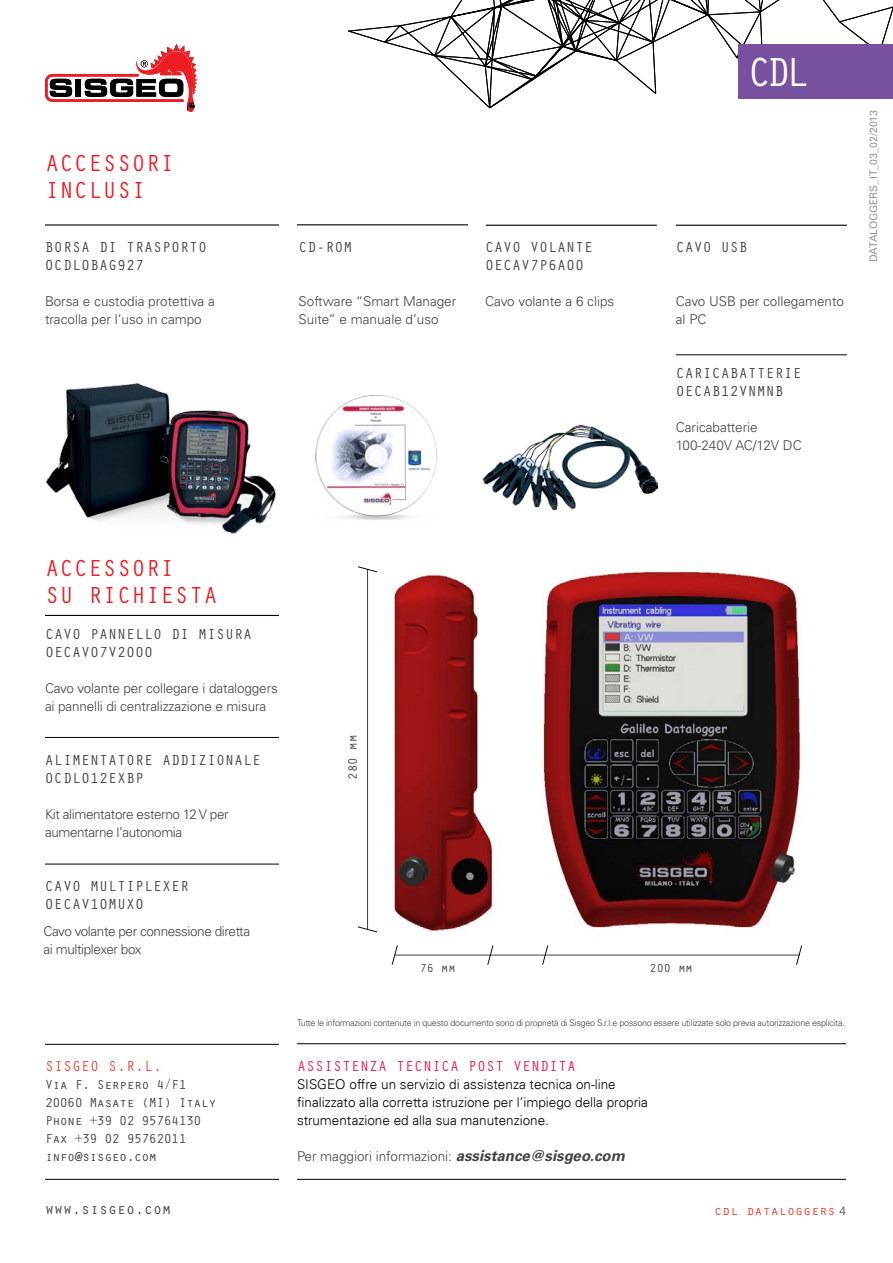
<style>
.page{position:relative;width:893px;height:1263px;background:#fff}
.page>*{position:absolute;margin:0;border:0;box-sizing:border-box;transform-origin:0 0}
.t1{font:42px "Orator Std";color:#fff}
.t2{font:24px/27px "Orator Std";color:#ed1d24;text-align:right}
.t3{font:15px/18px "Orator Std";color:#414042}
.t4{font:15px "Orator Std";color:#ed174e}
.t5{font:15px "Orator Std";color:#ef4130}
.t6{font:300 13.5px/18px "Univers LT Std";letter-spacing:-.01em;color:#414042}
.t7{font:300 13.5px/18px "Univers LT";color:#000}
.t8{font:300 13.5px/18px "Univers LT Std";letter-spacing:-.03em;color:#414042}
.t9{font:13.5px/18px "Orator Std";letter-spacing:-.05em;color:#414042}
.t10{font:13.5px "Orator Std";color:#ef4130}
.t11{font:12.6px "Orator Std";color:#414042}
.t12{font:12px "Orator Std";color:#414042}
.t13{font:10.5px "Univers LT Std";color:#939598}
.t14{font:300 9px "Univers LT Std";letter-spacing:-.03em;color:#414042}
.s1{font-weight:700;font-style:italic;font-size:15px}
.s2{font-family:"Univers LT Std";font-weight:300;font-size:12px;color:#414042}
</style>
<div class="page">
<hr style="left:297px;top:1043px;width:549px;height:1px;background:#000">
<hr style="left:297px;top:1179px;width:549px;height:1px;background:#000">
<hr style="left:45px;top:1179px;width:234px;height:1px;background:#000">
<hr style="left:45px;top:1044px;width:234px;height:1px;background:#000">
<svg style="left:348px;top:0;width:545px;height:108px"></svg>
<svg style="left:45px;top:45px;width:151px;height:67px"></svg>
<div style="left:738px;top:45px;width:155px;height:54px;background:#7851a1"></div>
<hr style="left:297px;top:224px;width:171px;height:1px;background:#000">
<hr style="left:45px;top:615px;width:234px;height:1px;background:#000">
<hr style="left:45px;top:737px;width:234px;height:1px;background:#000">
<hr style="left:45px;top:864px;width:234px;height:1px;background:#000">
<hr style="left:676px;top:225px;width:171px;height:1px;background:#000">
<hr style="left:45px;top:224px;width:234px;height:2px;background:#000">
<hr style="left:676px;top:354px;width:171px;height:1px;background:#000">
<img style="left:483px;top:426px;width:175px;height:84px">
<img style="left:45px;top:383px;width:231px;height:151px">
<img style="left:314px;top:395px;width:124px;height:125px">
<hr style="left:486px;top:225px;width:171px;height:1px;background:#000">
<img style="left:376px;top:572px;width:119px;height:361px">
<img style="left:543px;top:571px;width:258px;height:358px">
<hr style="left:395px;top:955px;width:405px;height:1px;background:#414042">
<svg style="left:392px;top:945px;width:6px;height:20px"></svg>
<svg style="left:796px;top:945px;width:6px;height:20px"></svg>
<svg style="left:542px;top:945px;width:6px;height:20px"></svg>
<svg style="left:487px;top:945px;width:6px;height:20px"></svg>
<hr style="left:367px;top:569px;width:1px;height:360px;background:#414042">
<svg style="left:357px;top:566px;width:21px;height:6px"></svg>
<svg style="left:357px;top:926px;width:21px;height:6px"></svg>
<h2 class="t2" style="left:45px;top:148px;width:15px">ACCE</h2>
<h2 class="t2" style="left:45px;top:148px;width:100px">SSORI<br>I NCLUSI</h2>
<p class="t3" style="left:45px;top:237px;width:9px">BOR</p>
<p class="t3" style="left:72px;top:237px;width:35px">SA DI</p>
<p class="t3" style="left:126px;top:237px;width:9px">TRA</p>
<p class="t3" style="left:153px;top:237px;width:19px">SPORTO</p>
<p class="t3" style="left:45px;top:255px;width:100px">0CDL0BAG927</p>
<p class="t6" style="left:45px;top:292px;width:171px">Borsa e custodia protettiva a tracolla per l’uso in campo</p>
<p class="t3" style="left:299px;top:237px;width:36px">CD-ROM</p>
<p class="t6" style="left:299px;top:292px;width:159px">Software “Smart Manager<br>Suite” e manuale d’uso</p>
<p class="t3" style="left:485px;top:237px;width:109px">CAVO VOLAN TE<br>0ECAV7P6A00</p>
<p class="t6" style="left:485px;top:292px;width:130px">Cavo volante a 6 clips</p>
<h1 class="t1" style="left:747px;top:42px;width:64px">CDL</h1>
<p class="t3" style="left:676px;top:237px;width:73px">CAVO US B</p>
<p class="t6" style="left:676px;top:292px;width:170px">Cavo USB per collegamento al PC</p>
<p class="t3" style="left:676px;top:363px;width:127px">CARICABATTERIE<br>0ECAB12VNMNB</p>
<p class="t6" style="left:676px;top:418px;width:127px">Caricabatterie<br>100-240V AC/12V DC</p>
<p class="t13" style="left:867px;top:262px;width:153px;rotate:-90deg">DATALOGGERS_IT_03_02/2013</p>
<h2 class="t2" style="left:45px;top:553px;width:131px;text-align:left">ACCESSORI<br>SU</h2>
<h2 class="t2" style="left:88px;top:580px;width:131px">RICHIESTA</h2>
<p class="t3" style="left:45px;top:624px;width:10px">CAVO</p>
<p class="t3" style="left:90px;top:624px;width:45px">PANNELLO</p>
<p class="t3" style="left:171px;top:624px;width:8px">DI</p>
<p class="t3" style="left:198px;top:624px;width:55px">MI SURA</p>
<p class="t3" style="left:45px;top:642px;width:109px">0ECAV07V2000</p>
<p class="t6" style="left:45px;top:679px;width:234px">Cavo volante per collegare i dataloggers ai pannelli di centralizzazione e misura</p>
<p class="t3" style="left:45px;top:750px;width:217px">ALIMENTATORE ADDIZIONALE<br>0CDL012EXBP</p>
<p class="t8" style="left:45px;top:805px;width:185px">Kit alimentatore esterno 12 V per aumentarne l’autonomia</p>
<p class="t3" style="left:45px;top:876px;width:100px;text-indent:45px">MULTIPLEXER<br>0ECAV10MUX0</p>
<p class="t3" style="left:45px;top:876px;width:10px">CAVO</p>
<p class="t8" style="left:44px;top:922px;width:208px">Cavo volante per connessione diretta ai multiplexer box</p>
<p class="t5" style="left:45px;top:1055px;width:118px">SISGEO S .R.L.</p>
<p class="t9" style="left:45px;top:1075px;width:173px">VIA F. SERPERO 4/F1<br>20060 MASATE (MI) ITALY<br>PHONE +39 02 95764130<br>FAX +39 02 95762011<br>INFO@SISGEO.COM</p>
<p class="t11" style="left:344px;top:780px;width:47px;rotate:-90deg">280 MM</p>
<p class="t12" style="left:420px;top:959px;width:37px">76 MM</p>
<p class="t12" style="left:650px;top:959px;width:45px">200 MM</p>
<p class="t14" style="left:297px;top:1017px;width:549px">Tutte le informazioni contenute in questo documento sono di proprietà di Sisgeo S.r.l.e possono essere utilizzate solo previa autorizzazione esplicita.</p>
<p class="t4" style="left:297px;top:1055px;width:281px">ASSISTENZA TECNICA POST VENDITA</p>
<p class="t7" style="left:297px;top:1075px;width:352px">SISGEO offre un servizio di assistenza tecnica on-line finalizzato alla corretta istruzione per l’impiego della propria strumentazione ed alla sua manutenzione.</p>
<p class="t6" style="left:297px;top:1147px;width:329px">Per maggiori informazioni: <span class="s1">assistance@sisgeo.com</span></p>
<p class="t3" style="left:45px;top:1199px;width:127px">WWW.SISGEO.COM</p>
<p class="t10" style="left:714px;top:1200px;width:133px">CDL DATALOGGERS <span class="s2">4</span></p>
</div>
